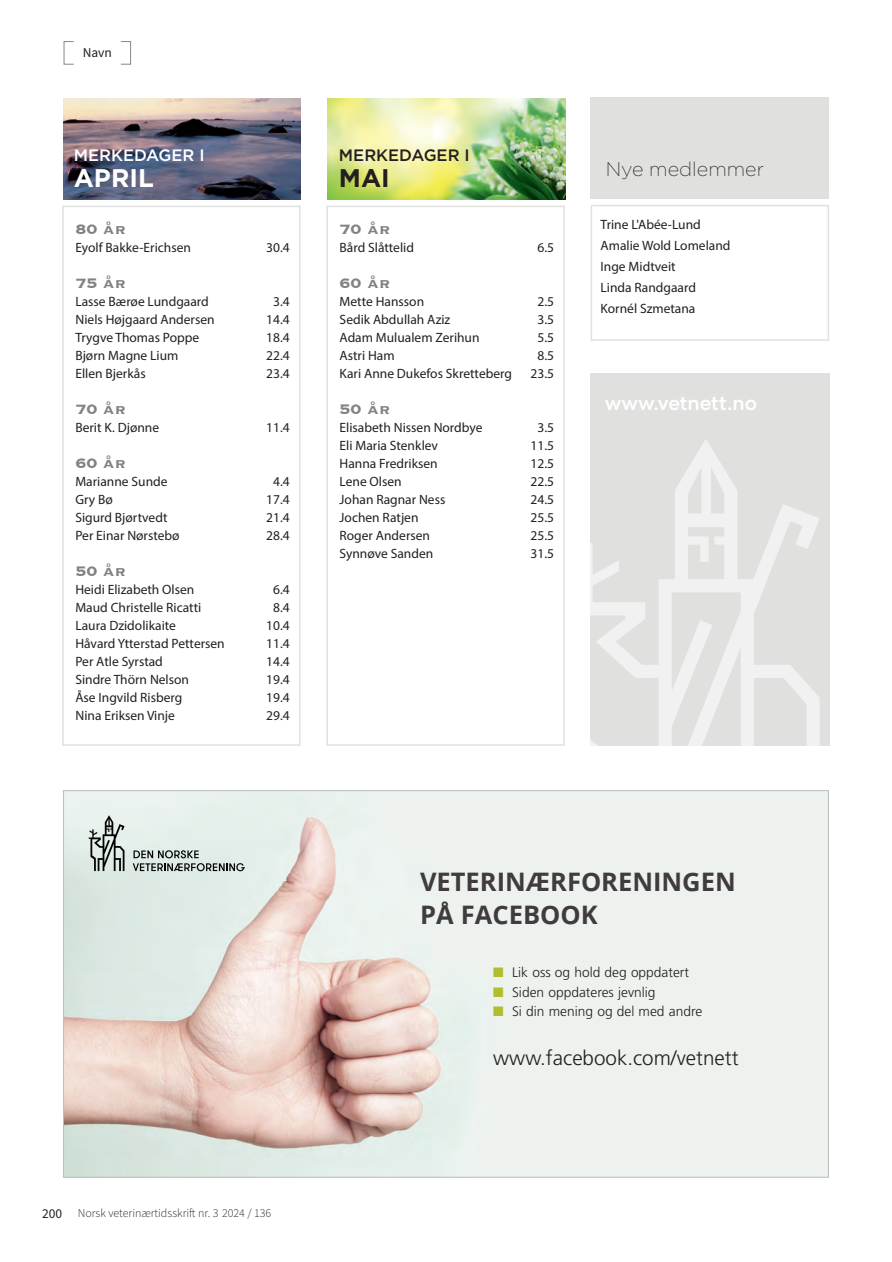
<style>
.page{position:relative;width:892px;height:1262px;background:#fff}
.page>*{position:absolute;margin:0;border:0;box-sizing:border-box;transform-origin:0 0}
.t1{font:700 25.5px/33px "Open Sans";color:#403c3e}
.t2{font:700 25.5px "Gotham";color:#fff}
.t3{font:700 25.5px "Gotham";color:#231f20}
.t4{font:300 20.7px "Frutiger LT Std";color:#231f20}
.t5{font:500 20.55px "Centra No 2";color:#fff}
.t6{font:200 19.8px "Gotham";color:#231f20}
.t7{font:700 18px "Copperplate";color:#808285}
.t8{font:500 16.5px "Gotham";color:#fff}
.t9{font:500 16.5px "Gotham";color:#231f20}
.t10{font:300 13.8px "Frutiger LT Std";color:#231f20}
.t11{font:13.5px/21px "Myriad Pro";color:#231f20}
.t12{font:13.5px "Source Sans Pro";color:#231f20}
.t13{font:300 12px "Source Sans Pro";color:#231f20}
.s1{font-weight:400;font-size:13.5px}
.s2{color:#b0be2d}
</style>
<div class="page">
<div style="left:64px;top:41px;width:10px;height:23px;border:1px solid #868a81"></div>
<div style="left:121px;top:41px;width:10px;height:23px;border:1px solid #868a81"></div>
<img style="left:328px;top:98px;width:237px;height:101px">
<img style="left:63px;top:98px;width:238px;height:101px">
<div style="left:62px;top:206px;width:239px;height:540px;border:2px solid #e0e1df"></div>
<div style="left:326px;top:206px;width:239px;height:540px;border:2px solid #e0e1df"></div>
<div style="left:590px;top:374px;width:239px;height:372px;background:#e0e1df"></div>
<svg style="left:590px;top:439px;width:230px;height:307px"></svg>
<div style="left:591px;top:205px;width:238px;height:136px;border:2px solid #e0e1df"></div>
<div style="left:591px;top:97px;width:238px;height:102px;background:#e0e1df"></div>
<img style="left:65px;top:792px;width:762px;height:383px">
<svg style="left:133px;top:850px;width:135px;height:68px;background:#d1dbd7"></svg>
<svg style="left:89px;top:815px;width:36px;height:56px;background:#a3aba7"></svg>
<p class="t12" style="left:83px;top:43px;width:31px">Navn</p>
<p class="t8" style="left:74px;top:145px;width:132px">MERKEDAGER I</p>
<h1 class="t2" style="left:74px;top:161px;width:81px">APRIL</h1>
<h3 class="t7" style="left:75px;top:217px;width:52px">80 år</h3>
<p class="t11" style="left:75px;top:236px;width:117px">Eyolf Bakke-Erichsen</p>
<p class="t11" style="left:266px;top:236px;width:25px">30.4</p>
<h3 class="t7" style="left:75px;top:271px;width:52px">75 år</h3>
<p class="t11" style="left:75px;top:290px;width:135px">Lasse Bærøe Lundgaard</p>
<p class="t11" style="left:273px;top:290px;width:18px">3.4</p>
<p class="t11" style="left:75px;top:308px;width:141px">Niels Højgaard Andersen</p>
<p class="t11" style="left:266px;top:308px;width:25px">14.4</p>
<p class="t11" style="left:75px;top:326px;width:125px">Trygve Thomas Poppe</p>
<p class="t11" style="left:266px;top:326px;width:25px">18.4</p>
<p class="t11" style="left:75px;top:344px;width:105px">Bjørn Magne Lium</p>
<p class="t11" style="left:266px;top:344px;width:25px">22.4</p>
<p class="t11" style="left:75px;top:362px;width:72px">Ellen Bjerkås</p>
<p class="t11" style="left:266px;top:362px;width:25px">23.4</p>
<h3 class="t7" style="left:75px;top:397px;width:52px">70 år</h3>
<p class="t11" style="left:75px;top:416px;width:85px">Berit K. Djønne</p>
<p class="t11" style="left:266px;top:416px;width:25px">11.4</p>
<h3 class="t7" style="left:75px;top:451px;width:52px">60 år</h3>
<p class="t11" style="left:75px;top:470px;width:94px">Marianne Sunde</p>
<p class="t11" style="left:273px;top:470px;width:18px">4.4</p>
<p class="t11" style="left:75px;top:488px;width:39px">Gry Bø</p>
<p class="t11" style="left:266px;top:488px;width:25px">17.4</p>
<p class="t11" style="left:75px;top:506px;width:94px">Sigurd Bjørtvedt</p>
<p class="t11" style="left:266px;top:506px;width:25px">21.4</p>
<p class="t11" style="left:75px;top:524px;width:106px">Per Einar Nørstebø</p>
<p class="t11" style="left:266px;top:524px;width:25px">28.4</p>
<h3 class="t7" style="left:75px;top:559px;width:52px">50 år</h3>
<p class="t11" style="left:75px;top:578px;width:120px">Heidi Elizabeth Olsen</p>
<p class="t11" style="left:273px;top:578px;width:18px">6.4</p>
<p class="t11" style="left:75px;top:596px;width:127px">Maud Christelle Ricatti</p>
<p class="t11" style="left:273px;top:596px;width:18px">8.4</p>
<p class="t11" style="left:75px;top:614px;width:102px">Laura Dzidolikaite</p>
<p class="t11" style="left:266px;top:614px;width:25px">10.4</p>
<p class="t11" style="left:75px;top:632px;width:151px">Håvard Ytterstad Pettersen</p>
<p class="t11" style="left:266px;top:632px;width:25px">11.4</p>
<p class="t11" style="left:75px;top:650px;width:89px">Per Atle Syrstad</p>
<p class="t11" style="left:266px;top:650px;width:25px">14.4</p>
<p class="t11" style="left:75px;top:668px;width:115px">Sindre Thörn Nelson</p>
<p class="t11" style="left:266px;top:668px;width:25px">19.4</p>
<p class="t11" style="left:75px;top:686px;width:109px">Åse Ingvild Risberg</p>
<p class="t11" style="left:266px;top:686px;width:25px">19.4</p>
<p class="t11" style="left:75px;top:704px;width:101px">Nina Eriksen Vinje</p>
<p class="t11" style="left:266px;top:704px;width:25px">29.4</p>
<p class="t9" style="left:339px;top:145px;width:132px">MERKEDAGER I</p>
<h1 class="t3" style="left:339px;top:161px;width:52px">MAI</h1>
<h3 class="t7" style="left:340px;top:217px;width:52px">70 år</h3>
<p class="t11" style="left:340px;top:236px;width:76px">Bård Slåttelid</p>
<p class="t11" style="left:537px;top:236px;width:18px">6.5</p>
<h3 class="t7" style="left:340px;top:271px;width:52px">60 år</h3>
<p class="t11" style="left:340px;top:290px;width:86px">Mette Hansson</p>
<p class="t11" style="left:537px;top:290px;width:18px">2.5</p>
<p class="t11" style="left:340px;top:308px;width:112px">Sedik Abdullah Aziz</p>
<p class="t11" style="left:537px;top:308px;width:18px">3.5</p>
<p class="t11" style="left:340px;top:326px;width:141px">Adam Mulualem Zerihun</p>
<p class="t11" style="left:537px;top:326px;width:18px">5.5</p>
<p class="t11" style="left:340px;top:344px;width:57px">Astri Ham</p>
<p class="t11" style="left:537px;top:344px;width:18px">8.5</p>
<p class="t11" style="left:340px;top:362px;width:174px">Kari Anne Dukefos Skretteberg</p>
<p class="t11" style="left:531px;top:362px;width:25px">23.5</p>
<h3 class="t7" style="left:340px;top:397px;width:52px">50 år</h3>
<p class="t11" style="left:340px;top:416px;width:144px">Elisabeth Nissen Nordbye</p>
<p class="t11" style="left:537px;top:416px;width:18px">3.5</p>
<p class="t11" style="left:340px;top:434px;width:100px">Eli Maria Stenklev</p>
<p class="t11" style="left:531px;top:434px;width:25px">11.5</p>
<p class="t11" style="left:340px;top:452px;width:100px">Hanna Fredriksen</p>
<p class="t11" style="left:531px;top:452px;width:25px">12.5</p>
<p class="t11" style="left:340px;top:470px;width:64px">Lene Olsen</p>
<p class="t11" style="left:531px;top:470px;width:25px">22.5</p>
<p class="t11" style="left:340px;top:488px;width:107px">Johan Ragnar Ness</p>
<p class="t11" style="left:531px;top:488px;width:25px">24.5</p>
<p class="t11" style="left:340px;top:506px;width:80px">Jochen Ratjen</p>
<p class="t11" style="left:531px;top:506px;width:25px">25.5</p>
<p class="t11" style="left:340px;top:524px;width:92px">Roger Andersen</p>
<p class="t11" style="left:531px;top:524px;width:25px">25.5</p>
<p class="t11" style="left:340px;top:542px;width:95px">Synnøve Sanden</p>
<p class="t11" style="left:531px;top:542px;width:25px">31.5</p>
<h3 class="t6" style="left:606px;top:157px;width:160px">Nye medlemmer</h3>
<p class="t11" style="left:601px;top:214px;width:131px">Trine L'Abée-Lund<br>Amalie Wold Lomeland<br>Inge Midtveit<br>Linda Randgaard<br>Kornél Szmetana</p>
<h3 class="t5" style="left:605px;top:391px;width:154px">www.vetnett.no</h3>
<p class="t13" style="left:42px;top:1205px;width:230px"><span class="s1">200</span> Norsk veterinærtidsskrift nr. 3 2024 / 136</p>
<h1 class="t1" style="left:420px;top:864px;width:317px">VETERINÆRFORENINGEN<br>PÅ FACEBOOK</h1>
<p class="t10" style="left:493px;top:965px;width:197px"><span class="s2">■</span> Lik oss og hold deg oppdatert</p>
<p class="t10" style="left:493px;top:984px;width:164px"><span class="s2">■</span> Siden oppdateres jevnlig</p>
<p class="t10" style="left:493px;top:1003px;width:210px"><span class="s2">■</span> Si din mening og del med andre</p>
<h2 class="t4" style="left:493px;top:1046px;width:247px">www.facebook.com/vetnett</h2>
</div>
